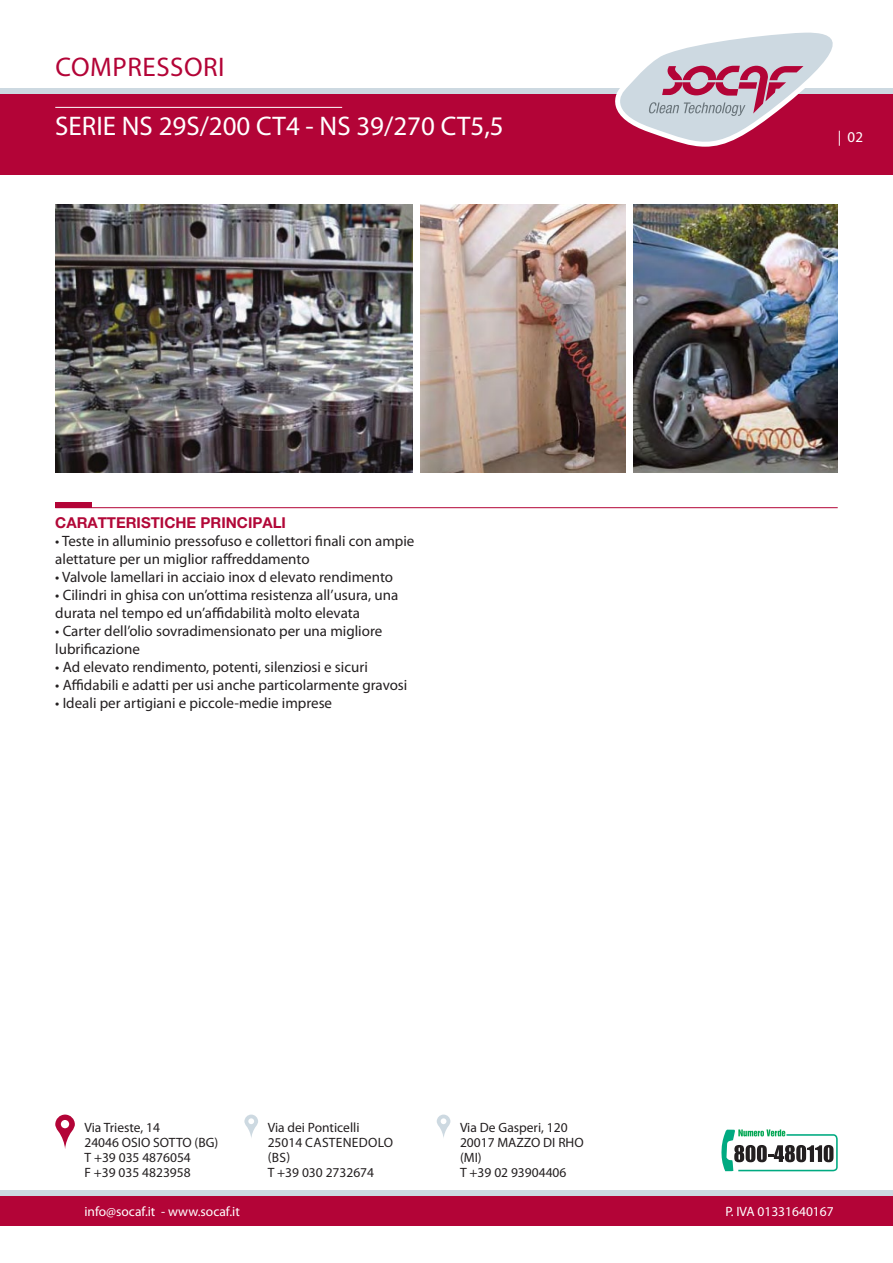
<style>
.page{position:relative;width:893px;height:1263px;background:#fff}
.page>*{position:absolute;margin:0;border:0;box-sizing:border-box;transform-origin:0 0}
.t1{font:27px "Myriad Pro";color:#fff}
.t2{font:27px "Myriad Pro";letter-spacing:.02em;color:#b30437}
.t3{font:15px/18px "Myriad Pro";color:#231f20}
.t4{font:700 15px "Helvetica Neue";color:#b20838}
.t5{font:15px "Myriad Pro";color:#fff}
.t6{font:13.5px/15px "Myriad Pro";color:#231f20}
.t7{font:13.5px "Myriad Pro";color:#fff}
.t8{font:13.5px/15px "Myriad Pro";letter-spacing:.02em;color:#231f20}
</style>
<div class="page">
<div style="left:0;top:94px;width:893px;height:80px;background:#b30437"></div>
<div style="left:0;top:1196px;width:893px;height:29px;background:#b30437"></div>
<div style="left:0;top:88px;width:893px;height:6px;background:#cdd9e1"></div>
<div style="left:0;top:1190px;width:893px;height:6px;background:#cdd9e1"></div>
<hr style="left:55px;top:107px;width:287px;height:1px;background:#fff">
<svg style="left:55px;top:1114px;width:20px;height:35px"></svg>
<svg style="left:244px;top:1114px;width:14px;height:24px"></svg>
<svg style="left:437px;top:1114px;width:13px;height:24px"></svg>
<svg style="left:721px;top:1129px;width:117px;height:42px"></svg>
<div style="left:55px;top:502px;width:36px;height:6px;background:#b30437"></div>
<hr style="left:55px;top:507px;width:783px;height:1px;background:#b30437">
<img style="left:55px;top:204px;width:357px;height:268px">
<img style="left:634px;top:204px;width:204px;height:268px">
<img style="left:421px;top:204px;width:204px;height:268px">
<svg style="left:615px;top:32px;width:218px;height:115px"></svg>
<p class="t2" style="left:56px;top:50px;width:171px">COMPRESSORI</p>
<p class="t1" style="left:55px;top:109px;width:450px">SERIE NS 29S/200 CT4 - NS 39/270 CT5,5</p>
<p class="t4" style="left:55px;top:513px;width:232px">CARATTERISTICHE PRINCIPALI</p>
<p class="t3" style="left:55px;top:532px;width:361px">• Teste in alluminio pressofuso e collettori finali con ampie alettature per un miglior raffreddamento</p>
<p class="t3" style="left:55px;top:568px;width:339px">• Valvole lamellari in acciaio inox d elevato rendimento</p>
<p class="t3" style="left:55px;top:586px;width:345px">• Cilindri in ghisa con un’ottima resistenza all’usura, una</p>
<p class="t3" style="left:55px;top:604px;width:306px">durata nel tempo ed un’affidabilità molto elevata</p>
<p class="t3" style="left:55px;top:622px;width:329px">• Carter dell’olio sovradimensionato per una migliore</p>
<p class="t3" style="left:55px;top:640px;width:86px">lubrificazione</p>
<p class="t3" style="left:55px;top:658px;width:314px">• Ad elevato rendimento, potenti, silenziosi e sicuri</p>
<p class="t3" style="left:55px;top:676px;width:354px">• Affidabili e adatti per usi anche particolarmente gravosi</p>
<p class="t3" style="left:55px;top:694px;width:278px">• Ideali per artigiani e piccole-medie imprese</p>
<p class="t6" style="left:84px;top:1120px;width:77px">Via Trieste, 14</p>
<p class="t6" style="left:84px;top:1135px;width:135px">24046 OSIO SOTTO (BG)</p>
<p class="t6" style="left:84px;top:1150px;width:108px">T +39 035 4876054</p>
<p class="t6" style="left:84px;top:1165px;width:108px">F +39 035 4823958</p>
<p class="t6" style="left:268px;top:1120px;width:93px">Via dei Ponticelli</p>
<p class="t8" style="left:268px;top:1135px;width:127px">25014 CASTENEDOLO (BS)</p>
<p class="t6" style="left:268px;top:1165px;width:108px">T +39 030 2732674</p>
<p class="t6" style="left:460px;top:1120px;width:109px">Via De Gasperi, 120</p>
<p class="t6" style="left:460px;top:1135px;width:125px">20017 MAZZO DI RHO (MI)</p>
<p class="t6" style="left:460px;top:1165px;width:108px">T +39 02 93904406</p>
<p class="t5" style="left:838px;top:128px;width:27px">| 02</p>
<p class="t7" style="left:84px;top:1202px;width:157px">info@socaf.it - www.socaf.it</p>
<p class="t7" style="left:725px;top:1202px;width:110px">P. IVA 01331640167</p>
</div>
